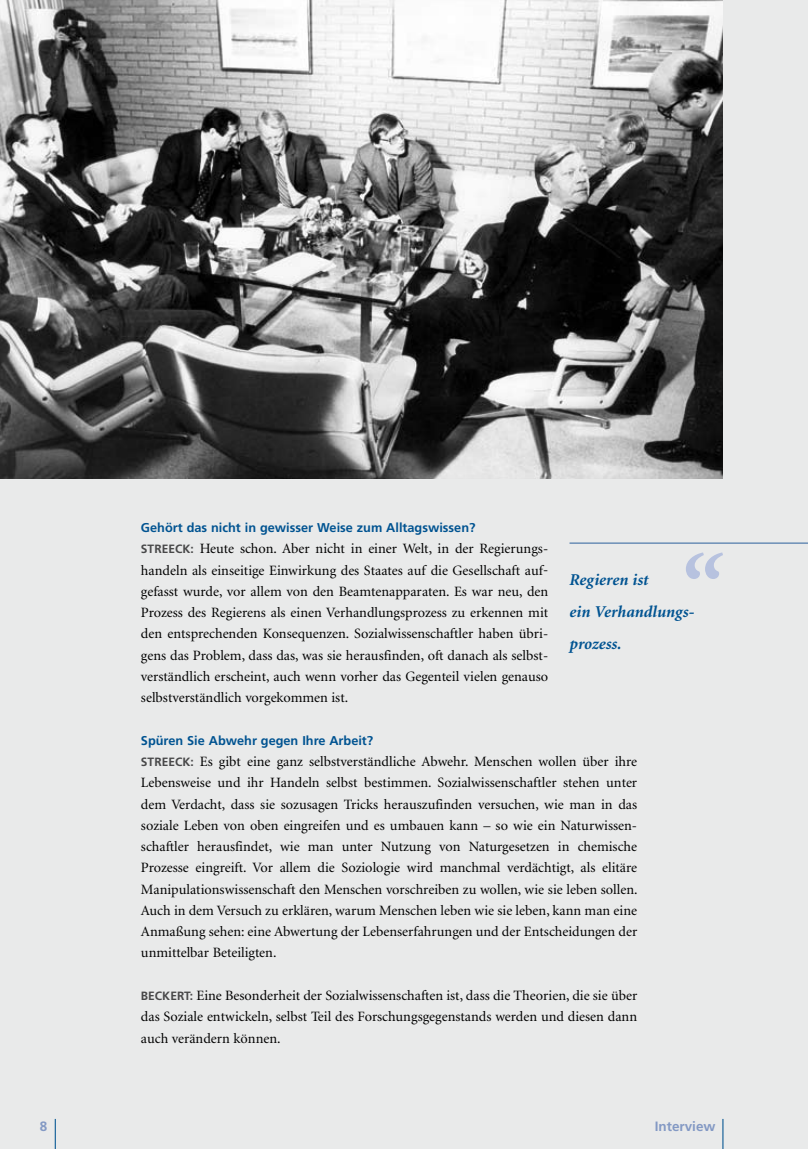
<style>
.page{position:relative;width:808px;height:1149px;background:#fff}
.page>*{position:absolute;margin:0;border:0;box-sizing:border-box;transform-origin:0 0}
.t1{font:italic 700 90px "Minion";color:#b7c2df}
.t2{font:italic 700 16.5px/32px "Minion";color:#005391}
.t3{font:14.25px/21.3px "Minion";color:#000;text-align:justify}
.t4{font:700 13.5px "Frutiger";color:#8399c4}
.t5{font:700 12.75px "Frutiger";color:#005391}
.s1{font-family:"Frutiger";font-weight:700;font-size:12px;color:#484849}
</style>
<div class="page">
<div style="left:0;top:0;width:808px;height:1148px;background:#e9eaea"></div>
<hr style="left:55px;top:1118px;width:1px;height:30px;background:#005391">
<hr style="left:722px;top:1118px;width:1px;height:30px;background:#005391">
<hr style="left:569px;top:542px;width:239px;height:1px;background:#3668a0">
<img style="left:0;top:0;width:723px;height:478px">
<p class="t5" style="left:141px;top:520px;width:336px">Gehört das nicht in gewisser Weise zum Alltagswissen?</p>
<p class="t3" style="left:141px;top:538px;width:409px"><span class="s1">STR EECK:</span> Heute schon. Aber nicht in einer Welt, in der Regierungs&shy;handeln als ein-seitige Einwirkung des Staates auf die Gesellschaft auf&shy;gefasst wurde, vor allem von den Beamtenapparaten. Es war neu, den Prozess des Regierens als einen Verhandlungs-prozess zu erkennen mit den entsprechenden Konsequenzen. Sozialwissenschaftler haben übri&shy;gens das Problem, dass das, was sie herausfinden, oft danach als selbst&shy;verständlich erscheint, auch wenn vorher das Gegenteil vielen genauso selbstverständ-lich vorgekommen ist.</p>
<p class="t5" style="left:141px;top:732px;width:234px">Spüren Sie Abwehr gegen Ihre Arbeit?</p>
<p class="t3" style="left:141px;top:751px;width:498px"><span class="s1">STR EECK :</span> Es gibt eine ganz selbstverständliche Abwehr. Menschen wollen über ihre Lebensweise und ihr Handeln selbst bestimmen. Sozialwissenschaftler stehen unter dem Verdacht, dass sie sozusagen Tricks herauszufinden versuchen, wie man in das soziale Leben von oben eingreifen und es umbauen kann – so wie ein Naturwissen&shy;schaftler herausfindet, wie man unter Nutzung von Naturgesetzen in chemische Prozesse eingreift. Vor allem die Soziologie wird manchmal verdächtigt, als elitäre Manipulationswissenschaft den Menschen vorschreiben zu wollen, wie sie leben sollen.<br>Auch in dem Versuch zu erklären, warum Menschen leben wie sie leben, kann man eine Anmaßung sehen: eine Abwertung der Lebenserfahrungen und der Entscheidungen der unmittelbar Beteiligten.</p>
<p class="t3" style="left:141px;top:985px;width:498px"><span class="s1">BECK ERT:</span> Eine Besonderheit der Sozialwissenschaften ist, dass die Theorien, die sie über das Soziale entwickeln, selbst Teil des Forschungsgegenstands werden und diesen dann auch verändern können.</p>
<h1 class="t1" style="left:677px;top:543px;width:43px">“</h1>
<p class="t2" style="left:569px;top:564px;width:126px">Regieren ist<br>ein Verhandlungs&shy;prozess.</p>
<p class="t4" style="left:655px;top:1117px;width:62px">Interview</p>
</div>
